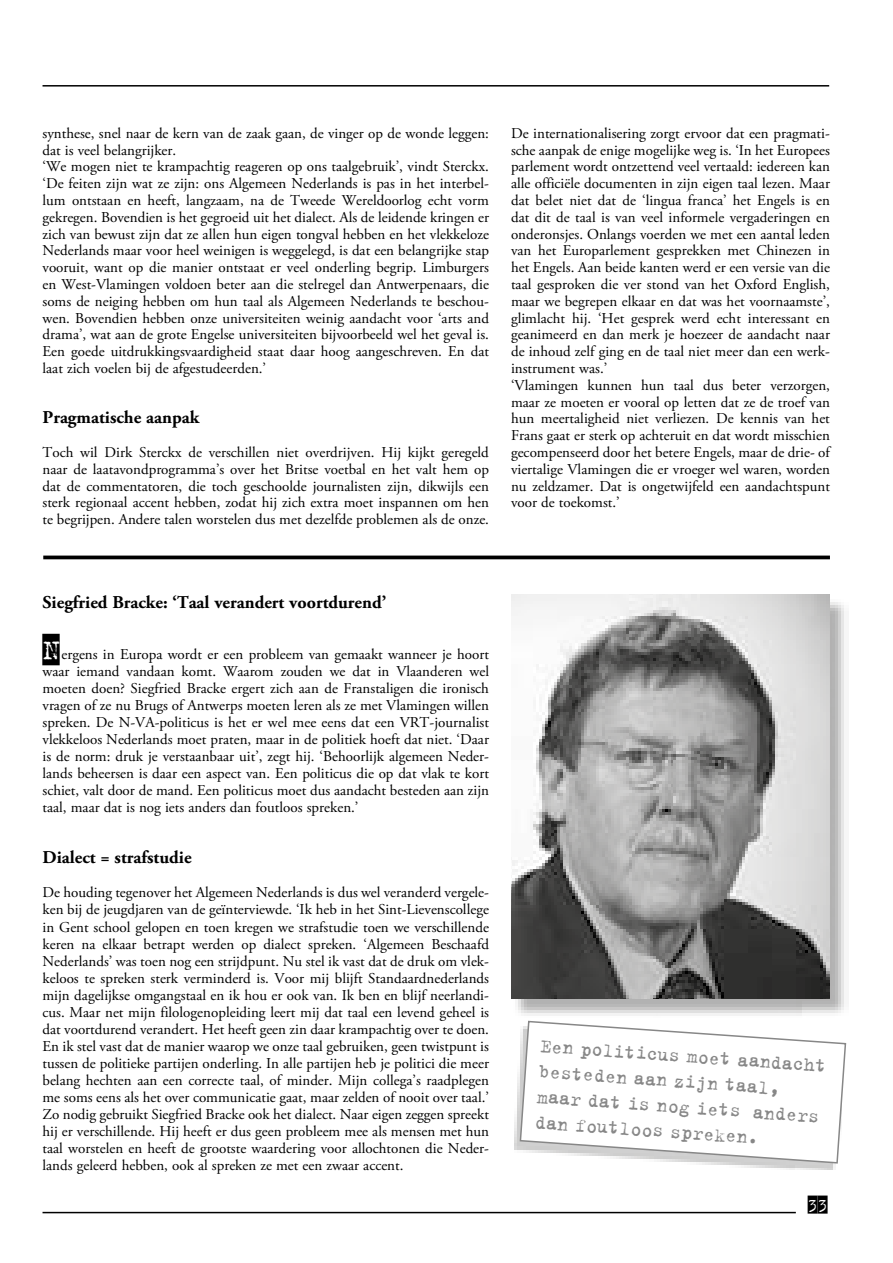
<style>
.page{position:relative;width:893px;height:1263px;background:#fff}
.page>*{position:absolute;margin:0;border:0;box-sizing:border-box;transform-origin:0 0}
.t1{font:21px/25.5px "Trixie";color:#878787;scale:.96 1}
.t2{font:700 18px "Adobe Garamond Pro";color:#000}
.t3{font:18px "Trixie Cameo";color:#000}
.t4{font:15px/16.8px "Adobe Garamond Pro";color:#000;text-align:justify}
.s1{font-family:"Trixie Cameo";font-size:31.5px}
</style>
<div class="page">
<hr style="left:43px;top:1212px;width:753px;height:1px;background:#000">
<hr style="left:43px;top:85px;width:786px;height:2px;background:#000">
<hr style="left:43px;top:556px;width:787px;height:3px;background:#000">
<img style="left:518px;top:602px;width:326px;height:414px">
<img style="left:511px;top:595px;width:319px;height:404px">
<img style="left:515px;top:1074px;width:321px;height:96px">
<svg style="left:519px;top:1020px;width:328px;height:144px"></svg>
<p class="t4" style="left:43px;top:125px;width:448px;text-align:left">synthese, snel naar de kern van de zaak gaan, de vinger op de wonde leggen: dat is veel belangrijker.<br>‘We mogen niet te krampachtig reageren op ons taalgebruik’, vindt Sterckx. ‘De feiten zijn wat ze zijn: ons Algemeen Nederlands is pas in het interbel&shy;lum ontstaan en heeft, langzaam, na de Tweede Wereldoorlog echt vorm gekregen. Bovendien is het gegroeid uit het dialect. Als de leidende kringen er zich van bewust zijn dat ze allen hun eigen tongval hebben en het vlekkeloze Nederlands maar voor heel weinigen is weggelegd, is dat een belangrijke stap vooruit, want op die manier ontstaat er veel onderling begrip. Limburgers en West-Vlamingen voldoen beter aan die stelregel dan Antwerpenaars, die soms de neiging hebben om hun taal als Algemeen Nederlands te beschou&shy;wen. Bovendien hebben onze universiteiten weinig aandacht voor ‘arts and drama’, wat aan de grote Engelse universiteiten bijvoorbeeld wel het geval is.<br>Een goede uitdrukkingsvaardigheid staat daar hoog aangeschreven. En dat laat zich voelen bij de afgestudeerden.’</p>
<p class="t2" style="left:43px;top:407px;width:158px">Pragmatische aanpak</p>
<p class="t4" style="left:43px;top:444px;width:448px">Toch wil Dirk Sterckx de verschillen niet overdrijven. Hij kijkt geregeld naar de laatavondprogramma’s over het Britse voetbal en het valt hem op dat de commentatoren, die toch geschoolde journalisten zijn, dikwijls een sterk regionaal accent hebben, zodat hij zich extra moet inspannen om hen te begrijpen. Andere talen worstelen dus met dezelfde problemen als de onze.</p>
<p class="t4" style="left:511px;top:125px;width:320px;text-align:left">De internationalisering zorgt ervoor dat een pragmati&shy;sche aanpak de enige mogelijke weg is. ‘In het Europees parlement wordt ontzettend veel vertaald: iedereen kan alle officiële documenten in zijn eigen taal lezen. Maar dat belet niet dat de ‘lingua franca’ het Engels is en dat dit de taal is van veel informele vergaderingen en onderonsjes. Onlangs voerden we met een aantal leden van het Europarlement gesprekken met Chinezen in het Engels. Aan beide kanten werd er een versie van die taal gesproken die ver stond van het Oxford English, maar we begrepen elkaar en dat was het voornaamste’, glimlacht hij. ‘Het gesprek werd echt interessant en geanimeerd en dan merk je hoezeer de aandacht naar de inhoud zelf ging en de taal niet meer dan een werk&shy;instrument was.’<br>‘Vlamingen kunnen hun taal dus beter verzorgen, maar ze moeten er vooral op letten dat ze de troef van hun meertaligheid niet verliezen. De kennis van het Frans gaat er sterk op achteruit en dat wordt misschien gecompenseerd door het betere Engels, maar de drie- of viertalige Vlamingen die er vroeger wel waren, worden nu zeldzamer. Dat is ongetwijfeld een aandachtspunt voor de toekomst.’</p>
<p class="t2" style="left:43px;top:591px;width:345px">Siegfried Bracke: ‘Taal verandert voortdurend’</p>
<p class="t4" style="left:43px;top:646px;width:448px"><span class="s1">N</span>ergens in Europa wordt er een probleem van gemaakt wanneer je hoort waar iemand vandaan komt. Waarom zouden we dat in Vlaanderen wel moeten doen? Siegfried Bracke ergert zich aan de Franstaligen die ironisch vragen of ze nu Brugs of Antwerps moeten leren als ze met Vlamingen willen spreken. De N-VA-politicus is het er wel mee eens dat een VRT-journalist vlekkeloos Nederlands moet praten, maar in de politiek hoeft dat niet. ‘Daar is de norm: druk je verstaanbaar uit’, zegt hij. ‘Behoorlijk algemeen Neder&shy;lands beheersen is daar een aspect van. Een politicus die op dat vlak te kort schiet, valt door de mand. Een politicus moet dus aandacht besteden aan zijn taal, maar dat is nog iets anders dan foutloos spreken.’</p>
<p class="t2" style="left:43px;top:847px;width:151px">Dialect = strafstudie</p>
<p class="t4" style="left:43px;top:885px;width:448px">De houding tegenover het Algemeen Nederlands is dus wel veranderd vergele&shy;ken bij de jeugdjaren van de geïnterviewde. ‘Ik heb in het Sint-Lievenscollege in Gent school gelopen en toen kregen we strafstudie toen we verschillende keren na elkaar betrapt werden op dialect spreken. ‘Algemeen Beschaafd Nederlands’ was toen nog een strijdpunt. Nu stel ik vast dat de druk om vlek&shy;keloos te spreken sterk verminderd is. Voor mij blijft Standaardnederlands mijn dagelijkse omgangstaal en ik hou er ook van. Ik ben en blijf neerlandi&shy;cus. Maar net mijn filologenopleiding leert mij dat taal een levend geheel is dat voortdurend verandert. Het heeft geen zin daar krampachtig over te doen.<br>En ik stel vast dat de manier waarop we onze taal gebruiken, geen twistpunt is tussen de politieke partijen onderling. In alle partijen heb je politici die meer belang hechten aan een correcte taal, of minder. Mijn collega’s raadplegen me soms eens als het over communicatie gaat, maar zelden of nooit over taal.’ Zo nodig gebruikt Siegfried Bracke ook het dialect. Naar eigen zeggen spreekt hij er verschillende. Hij heeft er dus geen probleem mee als mensen met hun taal worstelen en heeft de grootste waardering voor allochtonen die Neder&shy;lands geleerd hebben, ook al spreken ze met een zwaar accent.</p>
<h1 class="t1" style="left:541px;top:1032px;width:300px;rotate:4deg">Een politicus moet aandacht besteden aan zijn taal, maar dat is nog iets anders dan foutloos spreken.</h1>
<p class="t3" style="left:808px;top:1195px;width:21px">33</p>
</div>
